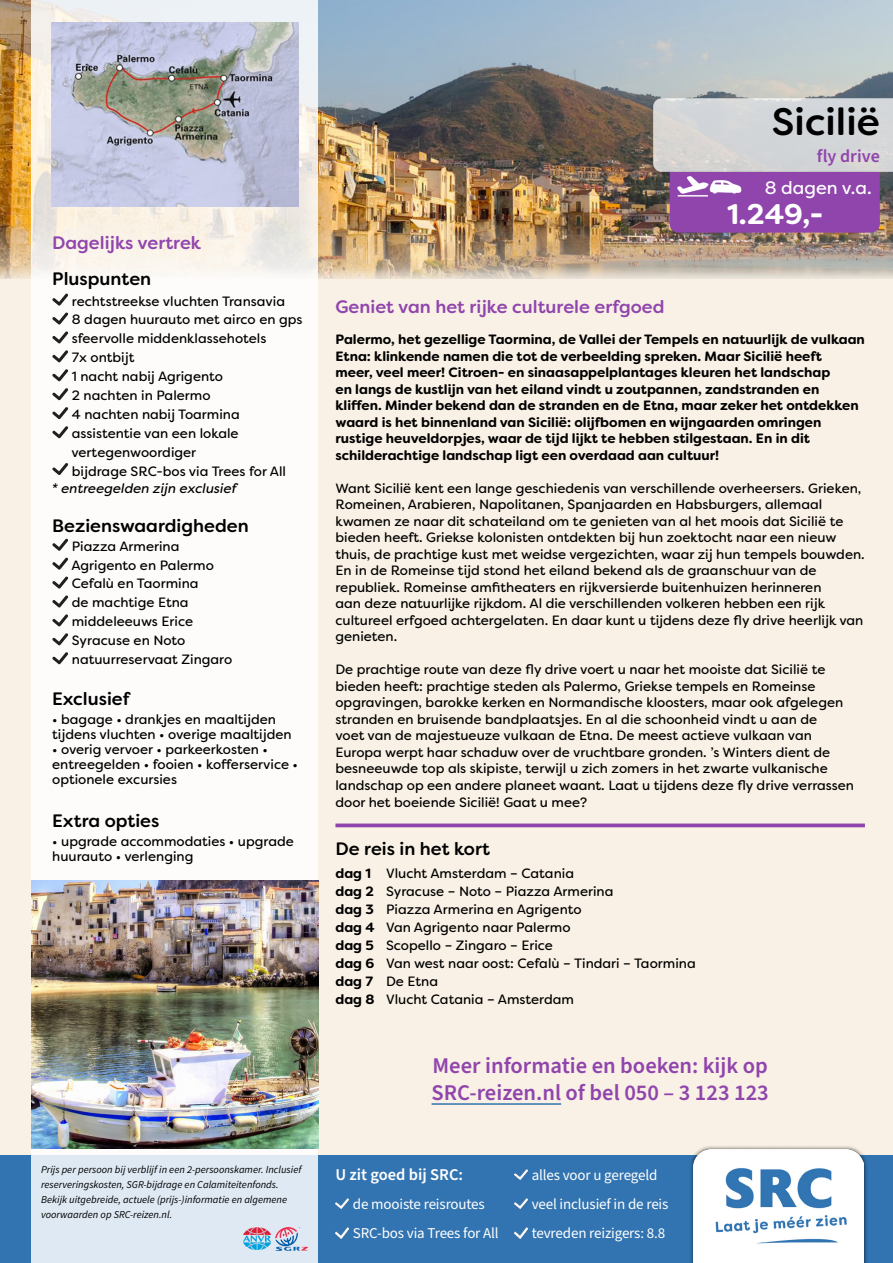
<style>
.page{position:relative;width:893px;height:1263px;background:#fff}
.page>*{position:absolute;margin:0;border:0;box-sizing:border-box;transform-origin:0 0}
.t1{font:500 38.25px "Filson Soft";color:#000}
.t2{font:700 28.5px "Filson Soft";color:#fff}
.t3{font:600 22.5px "Source Sans Pro";color:#9045ad}
.t4{font:500 18px "Filson Soft";color:#000}
.t5{font:500 18px "Filson Soft";color:#9045ad}
.t6{font:18px "Filson Soft";color:#fff}
.t7{font:600 18px "Source Sans Pro";color:#9045ad}
.t8{font:600 16.5px "Source Sans Pro";color:#fff}
.t9{font:15px "Source Sans Pro";letter-spacing:-.01em;color:#fff}
.t10{font:13.5px/16.5px "Filson Soft";color:#000}
.t11{font:700 13.5px/16.5px "Filson Soft";color:#000}
.t12{font:italic 13.5px "Filson Soft";color:#000}
.t13{font:italic 10.5px/15px "Source Sans Variable";color:#000}
</style>
<div class="page">
<div style="left:0;top:242px;width:893px;height:913px;background:#f9f1e5"></div>
<img style="left:0;top:0;width:893px;height:279px">
<div style="left:0;top:1155px;width:893px;height:108px;background:#3274b1"></div>
<div style="left:689px;top:1145px;width:179px;height:118px;background:#000;opacity:.7"></div>
<img style="left:693px;top:1149px;width:171px;height:114px">
<svg style="left:32px;top:0;width:286px;height:1263px;background:#f8f7f7"></svg>
<img style="left:243px;top:1228px;width:27px;height:22px">
<img style="left:275px;top:1228px;width:32px;height:22px">
<svg style="left:515px;top:1228px;width:12px;height:10px"></svg>
<svg style="left:515px;top:1199px;width:12px;height:10px"></svg>
<svg style="left:515px;top:1169px;width:12px;height:10px"></svg>
<svg style="left:335px;top:1228px;width:13px;height:10px"></svg>
<svg style="left:335px;top:1199px;width:13px;height:10px"></svg>
<hr style="left:432px;top:1103px;width:129px;height:2px;background:#3274b1">
<svg style="left:335px;top:823px;width:530px;height:4px;background:#9e5cb4"></svg>
<img style="left:32px;top:880px;width:286px;height:268px">
<svg style="left:52px;top:652px;width:16px;height:12px"></svg>
<svg style="left:52px;top:633px;width:16px;height:12px"></svg>
<svg style="left:52px;top:614px;width:16px;height:12px"></svg>
<svg style="left:52px;top:595px;width:16px;height:12px"></svg>
<svg style="left:52px;top:577px;width:16px;height:11px"></svg>
<svg style="left:52px;top:557px;width:16px;height:13px"></svg>
<svg style="left:52px;top:539px;width:16px;height:11px"></svg>
<svg style="left:52px;top:463px;width:16px;height:12px"></svg>
<svg style="left:52px;top:426px;width:16px;height:12px"></svg>
<svg style="left:52px;top:407px;width:16px;height:12px"></svg>
<svg style="left:52px;top:388px;width:16px;height:12px"></svg>
<svg style="left:52px;top:369px;width:16px;height:12px"></svg>
<svg style="left:52px;top:350px;width:16px;height:12px"></svg>
<svg style="left:52px;top:331px;width:16px;height:12px"></svg>
<svg style="left:52px;top:312px;width:16px;height:12px"></svg>
<svg style="left:52px;top:294px;width:16px;height:11px"></svg>
<img style="left:51px;top:22px;width:247px;height:185px">
<svg style="left:653px;top:98px;width:240px;height:135px;background:#b498bf"></svg>
<p class="t5" style="left:52px;top:231px;width:151px">Dagelijks vertrek</p>
<p class="t4" style="left:52px;top:267px;width:100px">Pluspunten</p>
<p class="t10" style="left:72px;top:292px;width:215px">rechtstreekse vluchten Transavia</p>
<p class="t10" style="left:72px;top:311px;width:232px">8 dagen huurauto met airco en gps</p>
<p class="t10" style="left:72px;top:330px;width:196px">sfeervolle middenklassehotels</p>
<p class="t10" style="left:72px;top:349px;width:64px">7x ontbijt</p>
<p class="t10" style="left:72px;top:368px;width:153px">1 nacht nabij Agrigento</p>
<p class="t10" style="left:72px;top:387px;width:140px">2 nachten in Palermo</p>
<p class="t10" style="left:72px;top:406px;width:170px">4 nachten nabij Toarmina</p>
<p class="t10" style="left:72px;top:425px;width:168px">assistentie van een lokale</p>
<p class="t10" style="left:71px;top:444px;width:126px">vertegenwoordiger</p>
<p class="t10" style="left:72px;top:463px;width:216px">bijdrage SRC-bos via Trees for All</p>
<p class="t12" style="left:52px;top:479px;width:186px">* entreegelden zijn exclusief</p>
<p class="t4" style="left:52px;top:514px;width:198px">Bezienswaardigheden</p>
<p class="t10" style="left:72px;top:538px;width:109px">Piazza Armerina</p>
<p class="t10" style="left:71px;top:557px;width:144px">Agrigento en Palermo</p>
<p class="t10" style="left:72px;top:575px;width:128px">Cefalù en Taormina</p>
<p class="t10" style="left:72px;top:594px;width:118px">de machtige Etna</p>
<p class="t10" style="left:72px;top:613px;width:123px">middeleeuws Erice</p>
<p class="t10" style="left:72px;top:632px;width:115px">Syracuse en Noto</p>
<p class="t10" style="left:72px;top:651px;width:162px">natuurreservaat Zingaro</p>
<p class="t4" style="left:52px;top:687px;width:79px">Exclusief</p>
<p class="t10" style="left:52px;top:711px;width:241px;line-height:15px">• bagage • drankjes en maaltijden tijdens vluchten • overige maaltijden</p>
<p class="t10" style="left:52px;top:741px;width:247px;line-height:15px">• overig vervoer • parkeerkosten • entreegelden • fooien • kofferservice • optionele excursies</p>
<p class="t4" style="left:52px;top:809px;width:109px">Extra opties</p>
<p class="t10" style="left:52px;top:833px;width:243px">• upgrade accommodaties • upgrade</p>
<p class="t10" style="left:52px;top:848px;width:143px">huurauto • verlenging</p>
<p class="t13" style="left:41px;top:1162px;width:262px">Prijs per persoon bij verblijf in een 2-persoonskamer. Inclusief reserveringskosten, SGR-bijdrage en Calamiteitenfonds.</p>
<p class="t13" style="left:41px;top:1192px;width:248px">Bekijk uitgebreide, actuele (prijs-)informatie en algemene</p>
<p class="t13" style="left:41px;top:1207px;width:133px">voorwaarden op SRC-reizen.nl.</p>
<p class="t1" style="left:772px;top:97px;width:109px">Sicilië</p>
<p class="t7" style="left:817px;top:144px;width:64px">fly drive</p>
<p class="t6" style="left:765px;top:176px;width:109px">8 dagen v.a.</p>
<p class="t5" style="left:335px;top:295px;width:330px">Geniet van het rijke culturele erfgoed</p>
<p class="t2" style="left:727px;top:196px;width:98px">1.249,-</p>
<p class="t11" style="left:335px;top:331px;width:531px">Palermo, het gezellige Taormina, de Vallei der Tempels en natuurlijk de vulkaan Etna: klinkende namen die tot de verbeelding spreken. Maar Sicilië heeft<br>meer, veel meer! Citroen- en sinaasappelplantages kleuren het landschap<br>en langs de kustlijn van het eiland vindt u zoutpannen, zandstranden en kliffen. Minder bekend dan de stranden en de Etna, maar zeker het ontdekken waard is het binnenland van Sicilië: olijfbomen en wijngaarden omringen rustige heuveldorpjes, waar de tijd lijkt te hebben stilgestaan. En in dit schilderachtige landschap ligt een overdaad aan cultuur!</p>
<p class="t10" style="left:335px;top:480px;width:531px">Want Sicilië kent een lange geschiedenis van verschillende overheersers. Grieken, Romeinen, Arabieren, Napolitanen, Spanjaarden en Habsburgers, allemaal kwamen ze naar dit schateiland om te genieten van al het moois dat Sicilië te bieden heeft. Griekse kolonisten ontdekten bij hun zoektocht naar een nieuw thuis, de prachtige kust met weidse vergezichten, waar zij hun tempels bouwden.<br>En in de Romeinse tijd stond het eiland bekend als de graanschuur van de republiek. Romeinse amfitheaters en rijkversierde buitenhuizen herinneren<br>aan deze natuurlijke rijkdom. Al die verschillenden volkeren hebben een rijk cultureel erfgoed achtergelaten. En daar kunt u tijdens deze fly drive heerlijk van genieten.</p>
<p class="t10" style="left:335px;top:661px;width:520px">De prachtige route van deze fly drive voert u naar het mooiste dat Sicilië te bieden heeft: prachtige steden als Palermo, Griekse tempels en Romeinse opgravingen, barokke kerken en Normandische kloosters, maar ook afgelegen stranden en bruisende bandplaatsjes. En al die schoonheid vindt u aan de<br>voet van de majestueuze vulkaan de Etna. De meest actieve vulkaan van Europa werpt haar schaduw over de vruchtbare gronden. ’s Winters dient de besneeuwde top als skipiste, terwijl u zich zomers in het zwarte vulkanische landschap op een andere planeet waant. Laat u tijdens deze fly drive verrassen door het boeiende Sicilië! Gaat u mee?</p>
<p class="t4" style="left:335px;top:837px;width:156px">De reis in het kort</p>
<p class="t11" style="left:335px;top:865px;width:37px">dag 1</p>
<p class="t11" style="left:335px;top:883px;width:40px">dag 2</p>
<p class="t11" style="left:335px;top:901px;width:40px">dag 3</p>
<p class="t11" style="left:335px;top:919px;width:41px">dag 4</p>
<p class="t11" style="left:335px;top:937px;width:40px">dag 5</p>
<p class="t11" style="left:335px;top:955px;width:40px">dag 6</p>
<p class="t11" style="left:335px;top:973px;width:39px">dag 7</p>
<p class="t11" style="left:335px;top:991px;width:41px">dag 8</p>
<p class="t10" style="left:386px;top:865px;width:189px">Vlucht Amsterdam – Catania</p>
<p class="t10" style="left:386px;top:883px;width:229px">Syracuse – Noto – Piazza Armerina</p>
<p class="t10" style="left:386px;top:901px;width:197px">Piazza Armerina en Agrigento</p>
<p class="t10" style="left:386px;top:919px;width:186px">Van Agrigento naar Palermo</p>
<p class="t10" style="left:386px;top:937px;width:168px">Scopello – Zingaro – Erice</p>
<p class="t10" style="left:386px;top:955px;width:311px">Van west naar oost: Cefalù – Tindari – Taormina</p>
<p class="t10" style="left:386px;top:973px;width:53px">De Etna</p>
<p class="t10" style="left:386px;top:991px;width:189px">Vlucht Catania – Amsterdam</p>
<p class="t3" style="left:433px;top:1050px;width:337px">Meer informatie en boeken: kijk op</p>
<p class="t3" style="left:432px;top:1077px;width:339px">SRC-reizen.nl of bel 050 – 3 123 123</p>
<p class="t8" style="left:335px;top:1163px;width:129px">U zit goed bij SRC:</p>
<p class="t9" style="left:532px;top:1164px;width:127px">alles voor u geregeld</p>
<p class="t9" style="left:353px;top:1194px;width:133px">de mooiste reisroutes</p>
<p class="t9" style="left:532px;top:1194px;width:138px">veel inclusief in de reis</p>
<p class="t9" style="left:353px;top:1223px;width:147px">SRC-bos via Trees for All</p>
<p class="t9" style="left:532px;top:1223px;width:135px">tevreden reizigers: 8.8</p>
</div>
